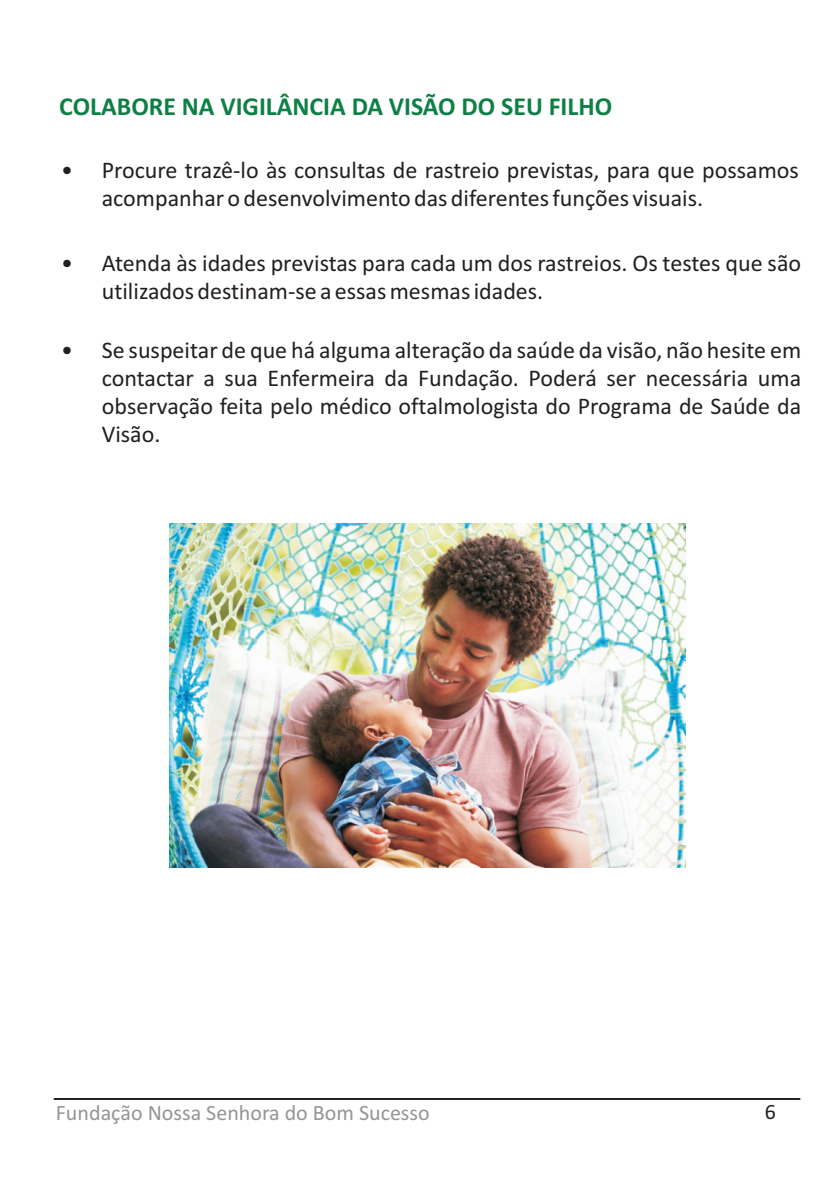
<style>
.page{position:relative;width:840px;height:1191px;background:#fff}
.page>*{position:absolute;margin:0;border:0;box-sizing:border-box;transform-origin:0 0}
.t1{font:700 26px "Calibri";color:#0e7f45}
.t2{font:24px/28px "Calibri";color:#231f20}
.t3{font:22px "Calibri";color:#939598}
.t4{font:22px "Calibri";color:#231f20}
</style>
<div class="page">
<img style="left:169px;top:523px;width:515px;height:344px">
<hr style="left:54px;top:1098px;width:745px;height:1px;background:#231f20">
<p class="t1" style="left:59px;top:95px;width:554px">COLABORE NA VIGILÂNCIA DA VISÃO DO SEU FILHO</p>
<p class="t2" style="left:102px;top:158px;width:698px;text-indent:-41px">• Procure trazê-lo às consultas de rastreio previstas, para que possamos acompanhar o desenvolvimento das diferentes funções visuais.</p>
<p class="t2" style="left:102px;top:251px;width:700px;text-indent:-41px">• Atenda às idades previstas para cada um dos rastreios. Os testes que são utilizados destinam-se a essas mesmas idades.</p>
<p class="t2" style="left:102px;top:338px;width:700px;text-align:justify;text-indent:-41px">• Se suspeitar de que há alguma alteração da saúde da visão, não hesite em contactar a sua Enfermeira da Fundação. Poderá ser necessária uma observação feita pelo médico oftalmologista do Programa de Saúde da Visão.</p>
<p class="t3" style="left:56px;top:1103px;width:375px">Fundação Nossa Senhora do Bom Sucesso</p>
<p class="t4" style="left:764px;top:1102px;width:13px">6</p>
</div>
